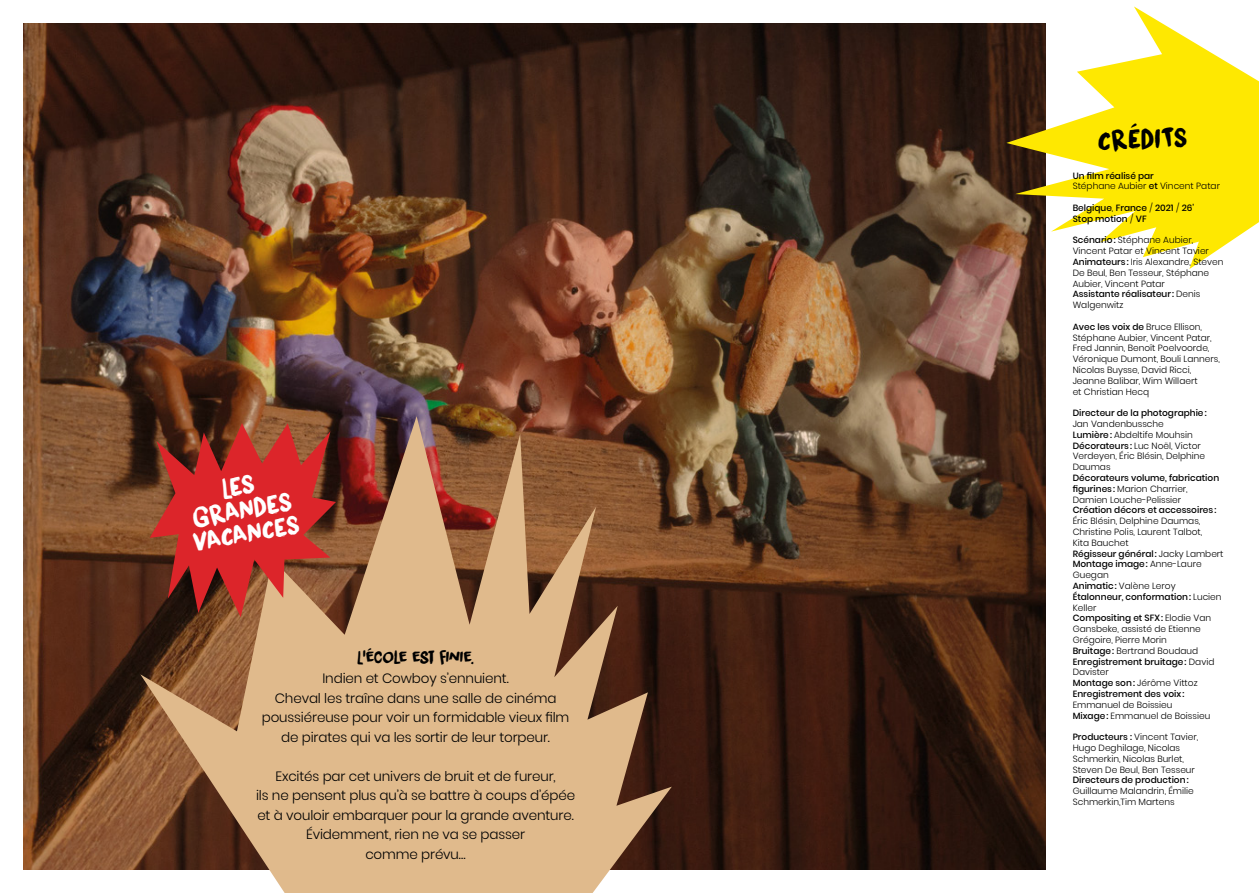
<style>
.page{position:relative;width:1259px;height:893px;background:#fff}
.page>*{position:absolute;margin:0;border:0;box-sizing:border-box;transform-origin:0 0}
.t1{font:26.55px "DK Liquid Embrace";color:#000}
.t2{font:25.65px/24.2px "DK Liquid Embrace";color:#fff;text-align:center}
.t3{font:16.5px "DK Liquid Embrace";letter-spacing:-.045em;color:#000}
.t4{font:300 13.5px/19.5px "Poppins";letter-spacing:-.01em;color:#000;text-align:center}
.t5{font:300 9px/10.8px "Poppins";color:#000}
.t6{font:500 9px/10.8px "Poppins";color:#000}
.s1{font-weight:500}
.s2{font-weight:300}
</style>
<div class="page">
<img style="left:24px;top:24px;width:1021px;height:845px">
<svg style="left:1006px;top:6px;width:253px;height:263px;fill:#fee801"></svg>
<svg style="left:140px;top:416px;width:532px;height:477px;background:#b18965"></svg>
<svg style="left:150px;top:423px;width:186px;height:194px;background:#ab362c"></svg>
<h2 class="t2" style="left:183px;top:483px;width:109px;rotate:-10deg">LES<br>GRANDES<br>VACANCES</h2>
<h3 class="t3" style="left:357px;top:645px;width:118px">L’école est finie.</h3>
<h3 class="t4" style="left:262px;top:669px;width:309px">Indien et Cowboy s’ennuient.<br>Cheval les traîne dans une salle de cinéma poussiéreuse pour voir un formidable vieux film de pirates qui va les sortir de leur torpeur.</h3>
<h3 class="t4" style="left:256px;top:766px;width:320px">Excités par cet univers de bruit et de fureur,<br>ils ne pensent plus qu’à se battre à coups d’épée et à vouloir embarquer pour la grande aventure.<br>Évidemment, rien ne va se passer<br>comme prévu…</h3>
<h1 class="t1" style="left:1097px;top:121px;width:91px;rotate:-2deg">CRÉDITS</h1>
<p class="t5" style="left:1072px;top:170px;width:149px"><span class="s1">Un film réalisé par<br></span>Stéphane Aubier <span class="s1">et</span> Vincent Patar</p>
<p class="t6" style="left:1072px;top:202px;width:123px">Belgique<span class="s2">,</span> France <span class="s2">/</span> 2021 <span class="s2">/</span> 26'<br>Stop motion <span class="s2">/</span> VF</p>
<p class="t5" style="left:1072px;top:235px;width:152px"><span class="s1">Scénario:</span> Stéphane Aubier,<br>Vincent Patar et Vincent Tavier<br><span class="s1">Animateurs:</span> Iris Alexandre, Steven<br>De Beul, Ben Tesseur, Stéphane<br>Aubier, Vincent Patar<br><span class="s1">Assistante réalisateur:</span> Denis<br>Walgenwitz</p>
<p class="t5" style="left:1072px;top:321px;width:149px"><span class="s1">Avec les voix de</span> Bruce Ellison,<br>Stéphane Aubier, Vincent Patar,<br>Fred Jannin, Benoît Poelvoorde,<br>Véronique Dumont, Bouli Lanners,<br>Nicolas Buysse, David Ricci,<br>Jeanne Balibar, Wim Willaert<br>et Christian Hecq</p>
<p class="t6" style="left:1072px;top:408px;width:135px">Directeur de la photographie:</p>
<p class="t5" style="left:1072px;top:418px;width:134px">Jan Vandenbussche<br><span class="s1">Lumière:</span> Abdeltife Mouhsin<br><span class="s1">Décorateurs:</span> Luc Noël, Victor<br>Verdeyen, Éric Blésin, Delphine<br>Daumas</p>
<p class="t6" style="left:1072px;top:472px;width:148px">Décorateurs volume, fabrication figurines: <span class="s2">Marion Charrier,<br>Damien Louche-Pelissier</span></p>
<p class="t6" style="left:1072px;top:505px;width:145px">Création décors et accessoires:</p>
<p class="t5" style="left:1072px;top:516px;width:152px">Éric Blésin, Delphine Daumas,<br>Christine Polis, Laurent Talbot,<br>Kita Bauchet<br><span class="s1">Régisseur général:</span> Jacky Lambert<br><span class="s1">Montage image:</span> Anne-Laure<br>Guegan<br><span class="s1">Animatic:</span> Valène Leroy<br><span class="s1">Étalonneur, conformation:</span> Lucien<br>Keller<br><span class="s1">Compositing et SFX:</span> Elodie Van<br>Gansbeke, assisté de Etienne<br>Grégoire, Pierre Morin<br><span class="s1">Bruitage:</span> Bertrand Boudaud<br><span class="s1">Enregistrement bruitage:</span> David<br>Davister<br><span class="s1">Montage son:</span> Jérôme Vittoz<br><span class="s1">Enregistrement des voix:</span></p>
<p class="t5" style="left:1072px;top:699px;width:139px">Emmanuel de Boissieu<br><span class="s1">Mixage:</span> Emmanuel de Boissieu</p>
<p class="t5" style="left:1072px;top:732px;width:127px"><span class="s1">Producteurs :</span> Vincent Tavier,<br>Hugo Deghilage, Nicolas<br>Schmerkin, Nicolas Burlet,<br>Steven De Beul, Ben Tesseur</p>
<p class="t6" style="left:1072px;top:775px;width:117px">Directeurs de production:</p>
<p class="t5" style="left:1072px;top:786px;width:123px">Guillaume Malandrin, Émilie<br>Schmerkin,Tim Martens</p>
</div>
